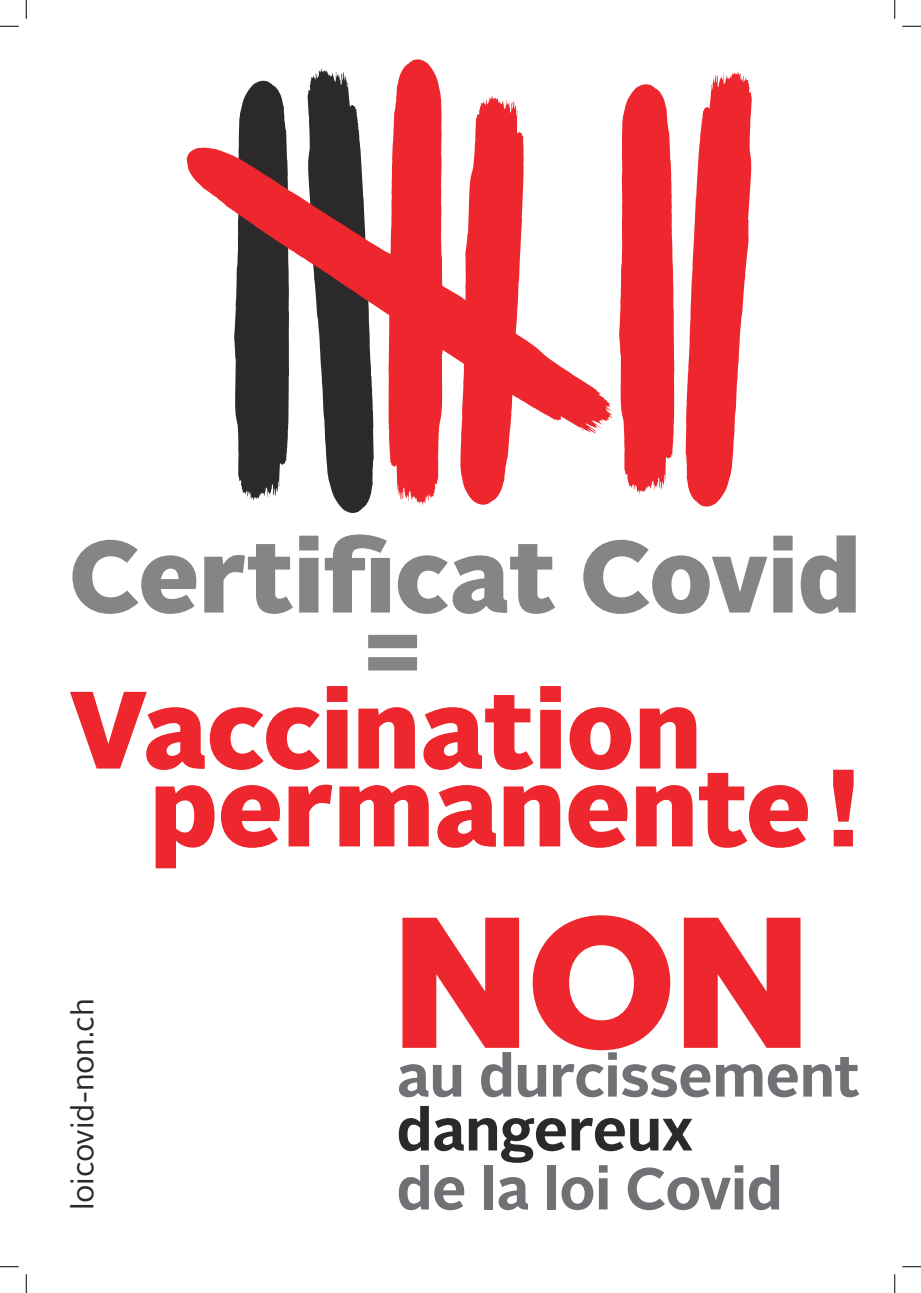
<style>
.page{position:relative;width:921px;height:1293px;background:#fff}
.page>*{position:absolute;margin:0;border:0;box-sizing:border-box;transform-origin:0 0}
.t1{font:900 185.88px "Alright Sans";color:#ed272d}
.t2{font:900 109.5px/77.9px "Alright Sans";color:#ed272d}
.t3{font:900 102.12px "Alright Sans";color:#838587}
.t4{font:900 88.88px "Alright Sans";color:#838587}
.t5{font:700 59px "Alright Sans";letter-spacing:-.01em;color:#6f7174}
.t6{font:700 59px "Alright Sans";letter-spacing:-.01em;color:#2b292a}
.t7{font:30.75px "Alright Sans";letter-spacing:-.005em;color:#2b292a}
</style>
<div class="page">
<svg style="left:238px;top:80px;width:50px;height:420px"></svg>
<svg style="left:307px;top:69px;width:67px;height:444px"></svg>
<svg style="left:389px;top:59px;width:53px;height:446px"></svg>
<svg style="left:460px;top:96px;width:64px;height:409px"></svg>
<svg style="left:187px;top:148px;width:425px;height:285px"></svg>
<svg style="left:685px;top:71px;width:67px;height:436px"></svg>
<svg style="left:619px;top:84px;width:55px;height:409px;background:#ef464b"></svg>
<svg style="left:0;top:25px;width:19px;height:2px"></svg>
<svg style="left:902px;top:25px;width:19px;height:2px"></svg>
<svg style="left:0;top:1266px;width:19px;height:1px"></svg>
<svg style="left:902px;top:1266px;width:19px;height:1px"></svg>
<svg style="left:25px;top:0;width:2px;height:19px"></svg>
<svg style="left:25px;top:1274px;width:2px;height:19px"></svg>
<svg style="left:894px;top:0;width:1px;height:19px"></svg>
<svg style="left:894px;top:1274px;width:1px;height:19px"></svg>
<h3 class="t3" style="left:69px;top:534px;width:793px">Certificat Covid</h3>
<h3 class="t4" style="left:365px;top:609px;width:56px">=</h3>
<h2 class="t2" style="left:150px;top:701px;width:710px;text-indent:-81px">Vaccination permanente !</h2>
<p class="t7" style="left:70px;top:1210px;width:214px;rotate:-90deg">loicovid-non.ch</p>
<h1 class="t1" style="left:392px;top:905px;width:420px">NON</h1>
<p class="t5" style="left:396px;top:1052px;width:465px">au durcissement</p>
<p class="t6" style="left:396px;top:1106px;width:298px">dangereux</p>
<p class="t5" style="left:396px;top:1165px;width:387px">de la loi Covid</p>
</div>
